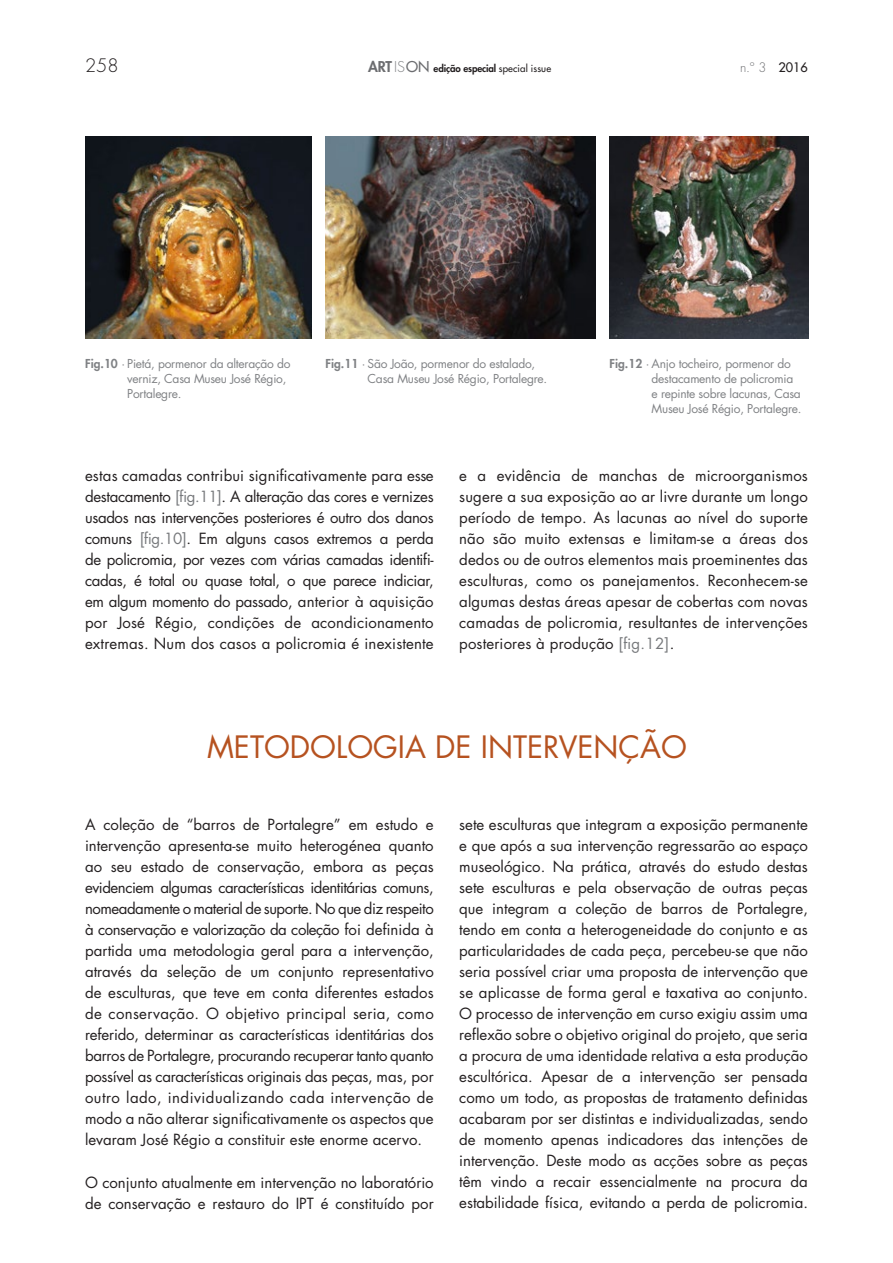
<style>
.page{position:relative;width:893px;height:1263px;background:#fff}
.page>*{position:absolute;margin:0;border:0;box-sizing:border-box;transform-origin:0 0}
.t1{font:30px "Futura Std";color:#b65220}
.t2{font:300 18px "Futura Std";color:#231f20}
.t3{font:15px/21px "Futura Std";color:#231f20;text-align:justify}
.t4{font:300 12.75px "Futura Std";color:#6c6d70}
.t5{font:12px/15px "Futura Std";letter-spacing:-.02em;color:#808285}
.t6{font:800 9.75px "Futura Std";letter-spacing:-.01em;color:#231f20}
.s1{font-size:14.55px;color:#6c6d70}
.s2{font-weight:300;font-size:14.55px;color:#808285}
.s3{font-weight:500;font-size:14.55px;color:#6c6d70}
.s4{font-weight:500}
.s5{font-weight:500;color:#231f20}
.s6{font-weight:800}
.s7{color:#76787b}
</style>
<div class="page">
<img style="left:85px;top:136px;width:227px;height:202px">
<img style="left:326px;top:136px;width:270px;height:202px">
<img style="left:610px;top:136px;width:198px;height:202px">
<p class="t2" style="left:85px;top:54px;width:35px">258</p>
<p class="t6" style="left:368px;top:62px;width:185px"><span class="s1">ART</span> <span class="s2">IS</span><span class="s3">ON</span> edição especial <span class="s4">special issue</span></p>
<p class="t4" style="left:740px;top:59px;width:69px">n.º 3 <span class="s5">2016</span></p>
<p class="t5" style="left:127px;top:357px;width:165px;text-indent:-42px"><span class="s6">Fig.10</span> · Pietá, pormenor da alteração do verniz, Casa Museu José Régio,<br>Portalegre.</p>
<p class="t5" style="left:326px;top:357px;width:211px"><span class="s6">Fig.11</span> · São João, pormenor do estalado,</p>
<p class="t5" style="left:368px;top:372px;width:181px">Casa Museu José Régio, Portalegre.</p>
<p class="t5" style="left:652px;top:357px;width:151px;text-indent:-42px"><span class="s6">Fig.12</span> · Anjo tocheiro, pormenor do destacamento de policromia e repinte sobre lacunas, Casa<br>Museu José Régio, Portalegre.</p>
<p class="t3" style="left:85px;top:465px;width:350px">estas camadas contribui significativamente para esse destacamento <span class="s7">[fig.11]</span>. A alteração das cores e vernizes usados nas intervenções posteriores é outro dos danos comuns <span class="s7">[fig.10]</span>. Em alguns casos extremos a perda de policromia, por vezes com várias camadas identifi&shy;cadas, é total ou quase total, o que parece indiciar, em algum momento do passado, anterior à aquisição por José Régio, condições de acondicionamento extremas. Num dos casos a policromia é inexistente</p>
<p class="t3" style="left:459px;top:465px;width:350px">e a evidência de manchas de microorganismos sugere a sua exposição ao ar livre durante um longo período de tempo. As lacunas ao nível do suporte não são muito extensas e limitam-se a áreas dos dedos ou de outros elementos mais proeminentes das esculturas, como os panejamentos. Reconhecem-se algumas destas áreas apesar de cobertas com novas camadas de policromia, resultantes de intervenções posteriores à produção <span class="s7">[fig.12]</span>.</p>
<p class="t1" style="left:207px;top:728px;width:481px">METODOLOGIA DE INTERVENÇÃO</p>
<p class="t3" style="left:85px;top:814px;width:350px">A coleção de “barros de Portalegre” em estudo e intervenção apresenta-se muito heterogénea quanto ao seu estado de conservação, embora as peças evidenciem algumas características identitárias comuns, nomeadamente o material de suporte. No que diz respeito à conservação e valorização da coleção foi definida à partida uma metodologia geral para a intervenção, através da seleção de um conjunto representativo de esculturas, que teve em conta diferentes estados de conservação. O objetivo principal seria, como referido, determinar as características identitárias dos barros de Portalegre, procurando recuperar tanto quanto possível as características originais das peças, mas, por outro lado, individualizando cada intervenção de modo a não alterar significativamente os aspectos que levaram José Régio a constituir este enorme acervo.</p>
<p class="t3" style="left:85px;top:1172px;width:350px">O conjunto atualmente em intervenção no laboratório de conservação e restauro do IPT é constituído por</p>
<p class="t3" style="left:459px;top:814px;width:350px">sete esculturas que integram a exposição permanente e que após a sua intervenção regressarão ao espaço museológico. Na prática, através do estudo destas sete esculturas e pela observação de outras peças que integram a coleção de barros de Portalegre, tendo em conta a heterogeneidade do conjunto e as particularidades de cada peça, percebeu-se que não seria possível criar uma proposta de intervenção que se aplicasse de forma geral e taxativa ao conjunto.<br>O processo de intervenção em curso exigiu assim uma reflexão sobre o objetivo original do projeto, que seria a procura de uma identidade relativa a esta produção escultórica. Apesar de a intervenção ser pensada como um todo, as propostas de tratamento definidas acabaram por ser distintas e individualizadas, sendo de momento apenas indicadores das intenções de intervenção. Deste modo as acções sobre as peças têm vindo a recair essencialmente na procura da estabilidade física, evitando a perda de policromia.</p>
</div>
